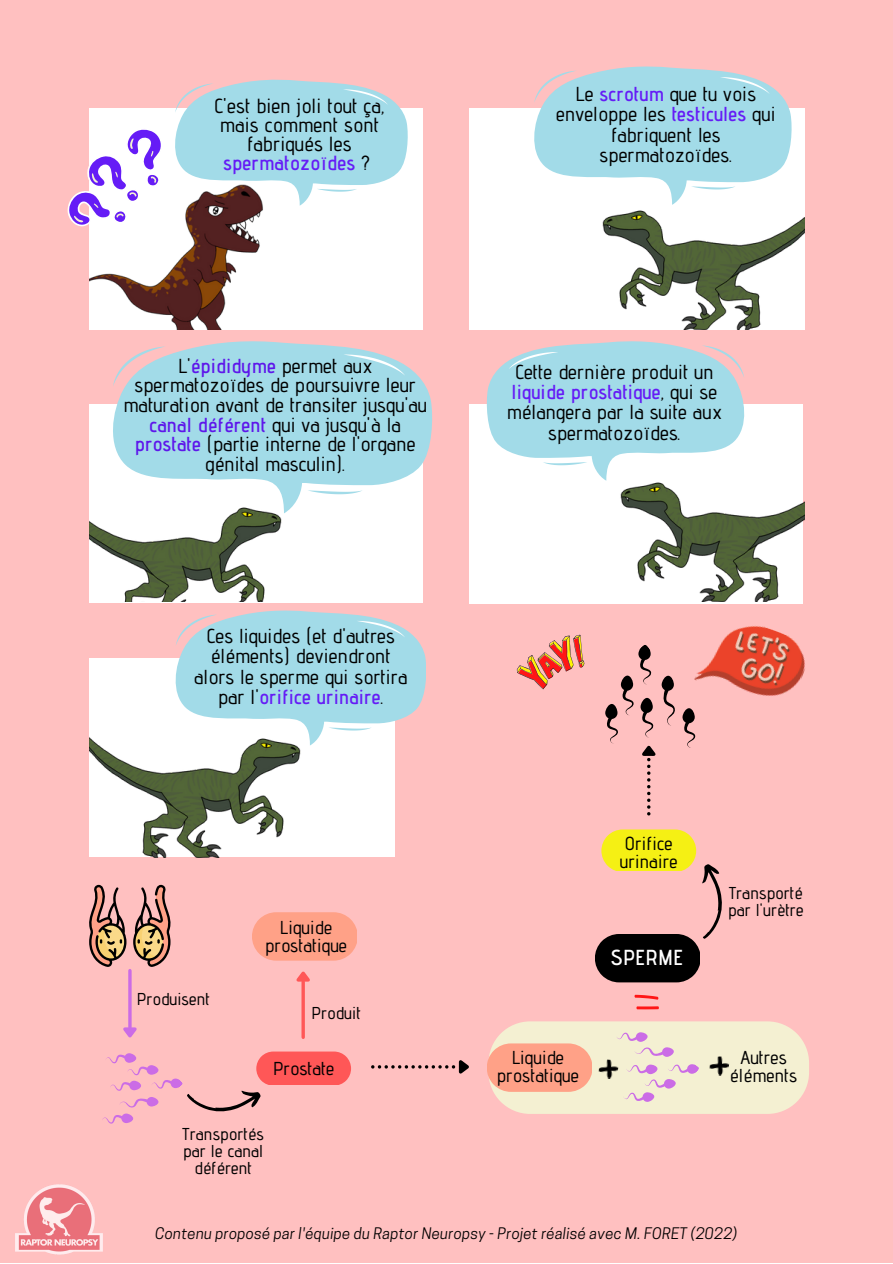
<style>
.page{position:relative;width:893px;height:1264px;background:#fff}
.page>*{position:absolute;margin:0;border:0;box-sizing:border-box;transform-origin:0 0}
.t1{font:600 21.75px "Advent Pro";letter-spacing:.01em;color:#fff}
.t2{font:500 20.4px/19px "Advent Pro";letter-spacing:.01em;color:#000;text-align:center}
.t3{font:500 20.25px/20.2px "Advent Pro";letter-spacing:.01em;color:#000;text-align:center}
.t4{font:500 18.75px/18px "Advent Pro";letter-spacing:.01em;color:#000;text-align:center}
.t5{font:500 17.25px/16.8px "Advent Pro";letter-spacing:.01em;color:#000;text-align:center}
.t6{font:italic 15px "Cooper Hewitt";letter-spacing:.015em;color:#000}
.s1{font-weight:600;color:#651cf6}
.s2{font-weight:600;color:#5e17eb}
</style>
<div class="page">
<div style="left:0;top:0;width:892px;height:1262px;background:#ffc0c0"></div>
<div style="left:89px;top:109px;width:334px;height:220px;background:#fff"></div>
<div style="left:89px;top:404px;width:334px;height:199px;background:#fff"></div>
<svg style="left:113px;top:341px;width:319px;height:154px;background:#addae5"></svg>
<svg style="left:307px;top:490px;width:55px;height:4px"></svg>
<svg style="left:113px;top:346px;width:52px;height:40px"></svg>
<svg style="left:343px;top:354px;width:62px;height:22px"></svg>
<div style="left:469px;top:404px;width:334px;height:199px;background:#fff"></div>
<svg style="left:486px;top:341px;width:258px;height:137px"></svg>
<div style="left:469px;top:109px;width:335px;height:220px;background:#fff"></div>
<img style="left:89px;top:450px;width:210px;height:152px">
<img style="left:602px;top:425px;width:202px;height:177px">
<svg style="left:534px;top:66px;width:257px;height:111px;background:#aed8e3"></svg>
<img style="left:584px;top:153px;width:220px;height:177px">
<svg style="left:67px;top:80px;width:341px;height:147px"></svg>
<img style="left:89px;top:170px;width:186px;height:159px">
<div style="left:89px;top:658px;width:305px;height:199px;background:#fff"></div>
<svg style="left:175px;top:610px;width:251px;height:135px"></svg>
<img style="left:89px;top:681px;width:228px;height:176px">
<svg style="left:133px;top:884px;width:38px;height:82px"></svg>
<svg style="left:89px;top:884px;width:37px;height:82px"></svg>
<svg style="left:128px;top:970px;width:4px;height:54px"></svg>
<svg style="left:102px;top:1024px;width:249px;height:100px"></svg>
<svg style="left:252px;top:912px;width:104px;height:48px;background:#ffa38b"></svg>
<svg style="left:301px;top:984px;width:4px;height:53px"></svg>
<svg style="left:296px;top:971px;width:14px;height:13px"></svg>
<svg style="left:487px;top:1021px;width:322px;height:92px;background:#f5ddc5"></svg>
<img style="left:709px;top:1055px;width:20px;height:21px">
<svg style="left:516px;top:634px;width:180px;height:181px"></svg>
<img style="left:598px;top:1058px;width:20px;height:21px">
<svg style="left:595px;top:829px;width:127px;height:153px"></svg>
<svg style="left:634px;top:994px;width:24px;height:5px"></svg>
<svg style="left:636px;top:1006px;width:23px;height:3px"></svg>
<img style="left:694px;top:626px;width:111px;height:89px">
<svg style="left:371px;top:1060px;width:98px;height:14px"></svg>
<img style="left:16px;top:1184px;width:86px;height:71px">
<p class="t2" style="left:214px;top:95px;width:172px">C'est bien joli tout ça, mais comment sont fabriqués les <span class="s1">spermatozoïdes</span> ?</p>
<p class="t3" style="left:556px;top:84px;width:221px">Le <span class="s1">scrotum</span> que tu vois enveloppe les <span class="s1">testicules</span> qui fabriquent les spermatozoïdes.</p>
<p class="t3" style="left:123px;top:355px;width:305px;line-height:19.6px">L'<span class="s2">épididyme</span> permet aux spermatozoïdes de poursuivre leur maturation avant de transiter jusqu'au <span class="s2">canal déférent</span> qui va jusqu'à la <span class="s2">prostate</span> (partie interne de l'organe génital masculin).</p>
<p class="t3" style="left:194px;top:625px;width:215px">Ces liquides (et d'autres éléments) deviendront alors le sperme qui sortira par l'<span class="s1">orifice urinaire</span>.</p>
<p class="t5" style="left:137px;top:990px;width:75px">Produisent</p>
<p class="t4" style="left:265px;top:918px;width:83px">Liquide prostatique</p>
<p class="t5" style="left:311px;top:1003px;width:51px">Produit</p>
<p class="t4" style="left:273px;top:1058px;width:63px">Prostate</p>
<p class="t5" style="left:183px;top:1124px;width:83px">Transportés par le canal déférent</p>
<p class="t3" style="left:506px;top:361px;width:217px">Cette dernière produit un <span class="s1">liquide prostatique</span>, qui se mélangera par la suite aux spermatozoïdes.</p>
<p class="t4" style="left:619px;top:834px;width:59px;text-align:left">Orifice urinaire</p>
<p class="t1" style="left:610px;top:944px;width:74px">SPERME</p>
<p class="t4" style="left:497px;top:1047px;width:83px">Liquide prostatique</p>
<p class="t5" style="left:728px;top:884px;width:77px;text-align:left">Transporté par l'urètre</p>
<p class="t4" style="left:730px;top:1047px;width:69px">Autres éléments</p>
<p class="t6" style="left:155px;top:1227px;width:583px">Contenu proposé par l'équipe du Raptor Neuropsy - Projet réalisé avec M. FORET (2022)</p>
</div>
